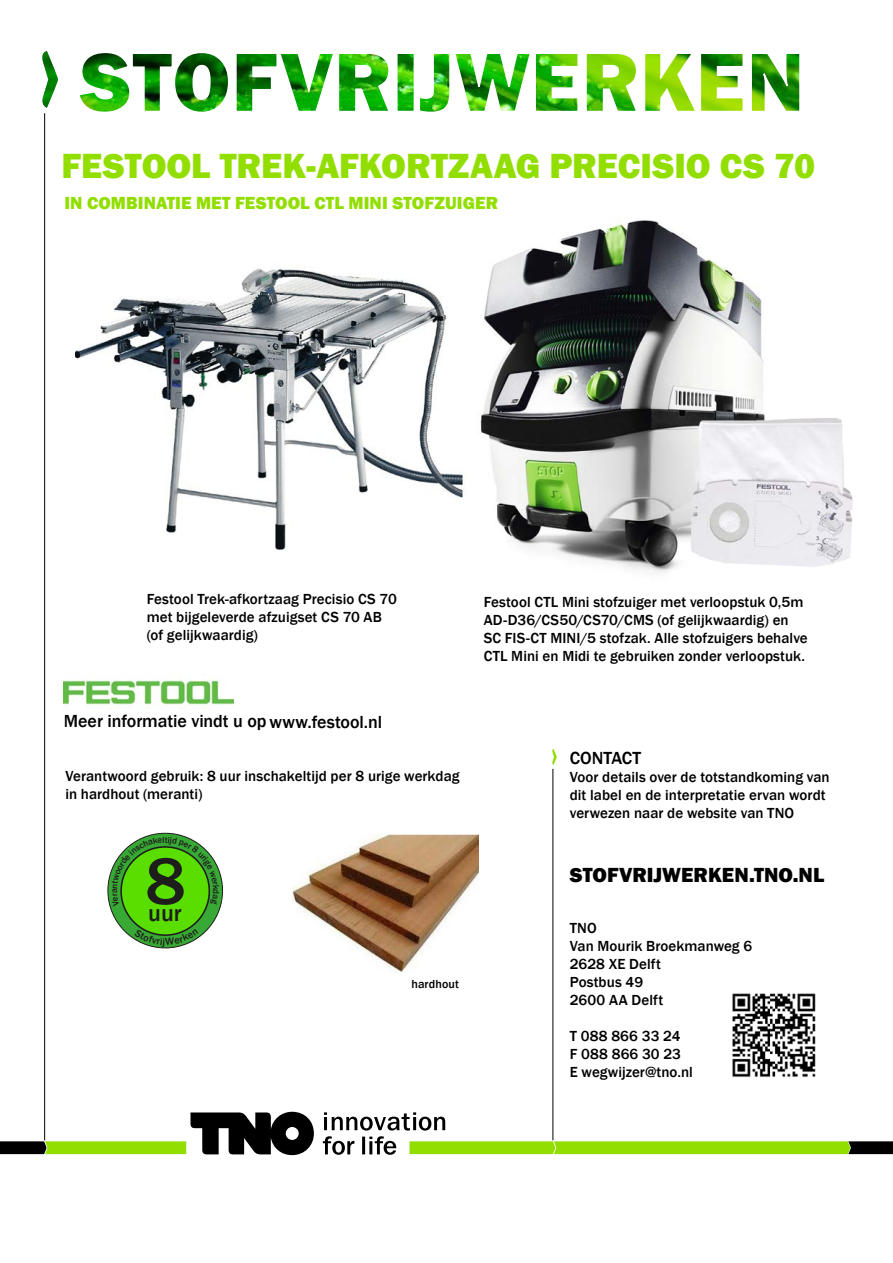
<style>
.page{position:relative;width:893px;height:1263px;background:#fff}
.page>*{position:absolute;margin:0;border:0;box-sizing:border-box;transform-origin:0 0}
.t1{font:500 68.4px "Franklin Gothic";color:#1d1d1b}
.t2{font:43.5px "Myriad Pro";color:#1d1d1b}
.t3{font:800 36px "Franklin Gothic";color:#92de00}
.t4{font:500 23.7px "Franklin Gothic";color:#1d1d1b}
.t5{font:800 21px "Franklin Gothic";color:#000}
.t6{font:500 18px "Franklin Gothic";letter-spacing:-.005em;color:#000}
.t7{font:800 18px "Franklin Gothic";letter-spacing:.005em;color:#92de00}
.t8{font:500 15px/18px "Franklin Gothic";letter-spacing:.005em;color:#000}
.t9{font:15px "Myriad Pro";color:#1d1d1b}
.t10{font:500 12px "Franklin Gothic";letter-spacing:.01em;color:#000}
</style>
<div class="page">
<svg style="left:45px;top:702px;width:1px;height:12px"></svg>
<hr style="left:44px;top:113px;width:1px;height:1027px;background:#000">
<hr style="left:553px;top:769px;width:1px;height:371px;background:#000">
<svg style="left:552px;top:749px;width:5px;height:16px"></svg>
<img style="left:80px;top:53px;width:720px;height:59px">
<img style="left:42px;top:51px;width:16px;height:57px">
<img style="left:292px;top:834px;width:186px;height:139px">
<img style="left:480px;top:220px;width:283px;height:353px">
<img style="left:64px;top:674px;width:170px;height:35px">
<svg style="left:108px;top:833px;width:115px;height:115px"></svg>
<div style="left:121px;top:847px;width:88px;height:88px;background:#5ade00;border-radius:50%"></div>
<img style="left:732px;top:993px;width:84px;height:84px">
<img style="left:75px;top:269px;width:391px;height:281px">
<img style="left:689px;top:411px;width:164px;height:162px">
<svg style="left:0;top:1103px;width:893px;height:53px"></svg>
<svg style="left:112px;top:836px;width:107px;height:70px"></svg>
<svg style="left:134px;top:929px;width:65px;height:18px"></svg>
<h3 class="t3" style="left:62px;top:143px;width:755px">FESTOOL TREK-AFKORTZAAG PRECISIO CS 70</h3>
<p class="t7" style="left:64px;top:192px;width:435px">IN COMBINATIE MET FESTOOL CTL MINI STOFZUIGER</p>
<p class="t8" style="left:147px;top:590px;width:252px">Festool Trek-afkortzaag Precisio CS 70 met bijgeleverde afzuigset CS 70 AB (of gelijkwaardig)</p>
<p class="t8" style="left:484px;top:593px;width:326px">Festool CTL Mini stofzuiger met verloopstuk 0,5m AD-D36/CS50/CS70/CMS (of gelijkwaardig) en SC FIS-CT MINI/5 stofzak. Alle stofzuigers behalve CTL Mini en Midi te gebruiken zonder verloopstuk.</p>
<p class="t6" style="left:64px;top:710px;width:320px">Meer informatie vindt u op www.festool.nl</p>
<p class="t8" style="left:65px;top:768px;width:396px">Verantwoord gebruik: 8 uur inschakeltijd per 8 urige werkdag in hardhout (meranti)</p>
<h1 class="t1" style="left:145px;top:839px;width:42px">8</h1>
<h3 class="t4" style="left:148px;top:899px;width:35px">uur</h3>
<h2 class="t2" style="left:154px;top:860px;width:24px">8</h2>
<p class="t9" style="left:155px;top:899px;width:23px">uur</p>
<p class="t10" style="left:411px;top:976px;width:49px">hardhout</p>
<p class="t6" style="left:570px;top:747px;width:73px">CONTACT</p>
<p class="t8" style="left:570px;top:768px;width:261px">Voor details over de totstandkoming van dit label en de interpretatie ervan wordt verwezen naar de website van TNO</p>
<h3 class="t5" style="left:570px;top:861px;width:256px">STOFVRIJWERKEN.TNO.NL</h3>
<p class="t8" style="left:570px;top:919px;width:184px">TNO<br>Van Mourik Broekmanweg 6<br>2628 XE Delft<br>Postbus 49<br>2600 AA Delft</p>
<p class="t8" style="left:570px;top:1027px;width:125px">T 088 866 33 24<br>F 088 866 30 23<br>E wegwijzer@tno.nl</p>
</div>
